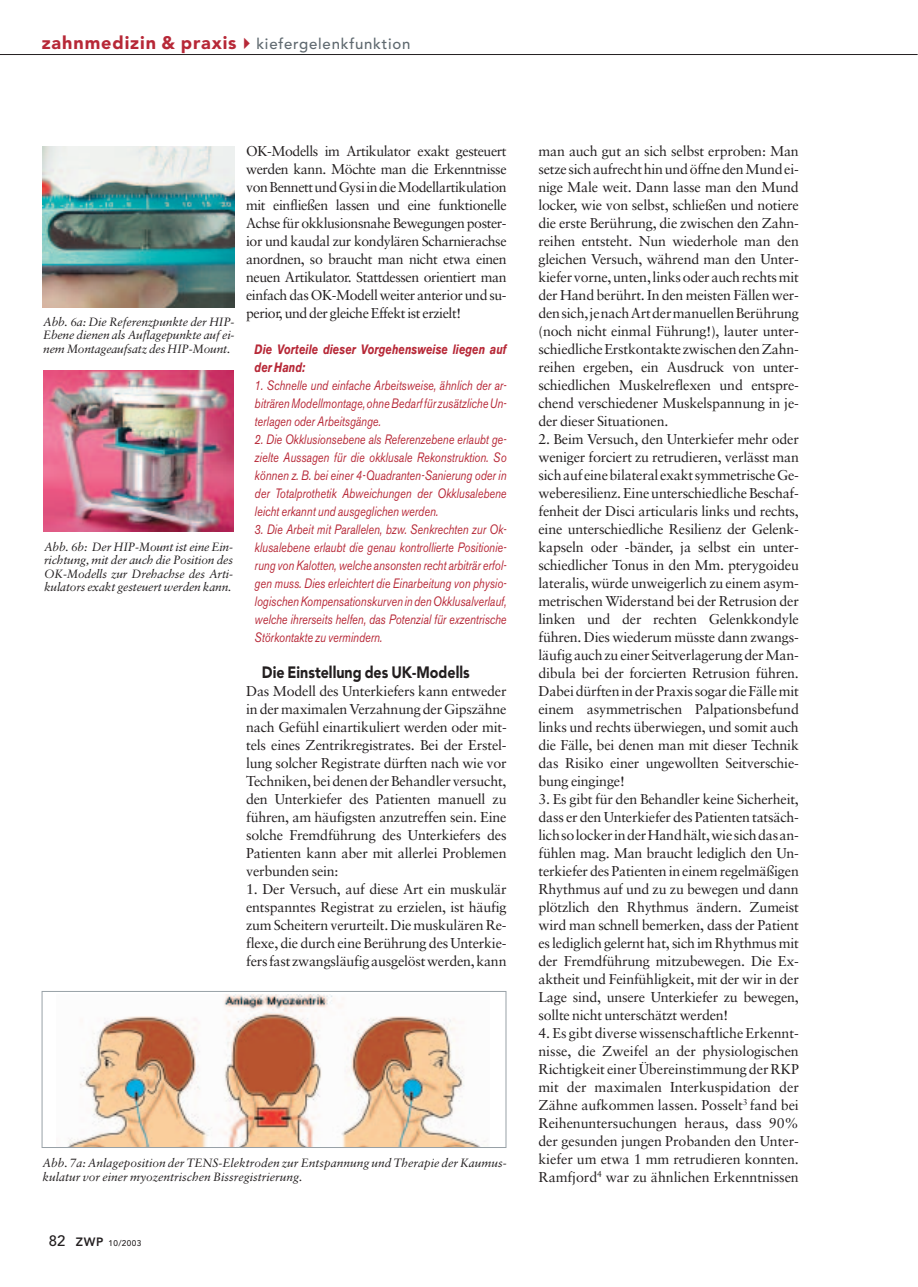
<style>
.page{position:relative;width:918px;height:1287px;background:#fff}
.page>*{position:absolute;margin:0;border:0;box-sizing:border-box;transform-origin:0 0}
.t1{font:900 16.35px "Avenir";color:#231f20;scale:.87 1}
.t2{font:500 15px "Avenir";letter-spacing:.05em;color:#5f696f}
.t3{font:14.25px/18px "Sabon";letter-spacing:-.015em;color:#231f20;text-align:justify}
.t4{font:italic 13.5px/18px "Akzidenz Grotesk BE";color:#b72837;text-align:justify;scale:.8 1}
.t5{font:italic 700 13.5px/18px "Akzidenz Grotesk BE";color:#b72837;scale:.8 1}
.t6{font:italic 12px/13.5px "Sabon";color:#231f20;text-align:justify}
.t7{font:500 8.25px "Avenir";letter-spacing:.05em;color:#231f20}
.s1{font-weight:900;font-size:18px;color:#b72837}
.s2{font-size:15px}
.s3{font-weight:800;font-size:12px}
</style>
<div class="page">
<hr style="left:0;top:54px;width:918px;height:1px;background:#231f20">
<img style="left:43px;top:146px;width:191px;height:162px">
<img style="left:44px;top:370px;width:189px;height:162px">
<img style="left:68px;top:994px;width:418px;height:152px">
<div style="left:42px;top:991px;width:464px;height:157px;border:1px solid #98a1a7"></div>
<p class="t2" style="left:42px;top:38px;width:370px"><span class="s1">zahnmedizin &amp; praxis</span> kiefergelenkfunktion</p>
<p class="t6" style="left:43px;top:316px;width:193px">Abb. 6a: Die Referenzpunkte der HIP-Ebene dienen als Auflagepunkte auf ei&shy;nem Montageaufsatz des HIP-Mount.</p>
<p class="t6" style="left:44px;top:541px;width:190px">Abb. 6b: Der HIP-Mount ist eine Ein&shy;richtung, mit der auch die Position des OK-Modells zur Drehachse des Arti&shy;kulators exakt gesteuert werden kann.</p>
<p class="t3" style="left:246px;top:143px;width:262px">OK-Modells im Artikulator exakt gesteuert werden kann. Möchte man die Erkenntnisse von Bennett und Gysi in die Modellartikulation mit einfließen lassen und eine funktionelle Achse für okklusionsnahe Bewegungen poster&shy;ior und kaudal zur kondylären Scharnierachse anordnen, so braucht man nicht etwa einen neuen Artikulator. Stattdessen orientiert man einfach das OK-Modell weiter anterior und su&shy;perior, und der gleiche Effekt ist erzielt!</p>
<p class="t5" style="left:255px;top:342px;width:316px">Die Vorteile dieser Vorgehensweise liegen auf der Hand:</p>
<p class="t4" style="left:255px;top:378px;width:316px">1. Schnelle und einfache Arbeitsweise, ähnlich der ar&shy;biträren Modellmontage, ohne Bedarf für zusätzliche Un&shy;terlagen oder Arbeitsgänge.</p>
<p class="t4" style="left:255px;top:432px;width:316px">2. Die Okklusionsebene als Referenzebene erlaubt ge&shy;zielte Aussagen für die okklusale Rekonstruktion. So können z. B. bei einer 4-Quadranten-Sanierung oder in der Totalprothetik Abweichungen der Okklusalebene leicht erkannt und ausgeglichen werden.</p>
<p class="t4" style="left:255px;top:522px;width:316px">3. Die Arbeit mit Parallelen, bzw. Senkrechten zur Ok&shy;klusalebene erlaubt die genau kontrollierte Positionie&shy;rung von Kalotten, welche ansonsten recht arbiträr erfol&shy;gen muss. Dies erleichtert die Einarbeitung von physio&shy;logischen Kompensationskurven in den Okklusalverlauf, welche ihrerseits helfen, das Potenzial für exzentrische Störkontakte zu vermindern.</p>
<p class="t1" style="left:262px;top:666px;width:240px">Die Einstellung des UK-Modells</p>
<p class="t3" style="left:246px;top:683px;width:262px">Das Modell des Unterkiefers kann entweder in der maximalen Verzahnung der Gipszähne nach Gefühl einartikuliert werden oder mit&shy;tels eines Zentrikregistrates. Bei der Erstel&shy;lung solcher Registrate dürften nach wie vor Techniken, bei denen der Behandler versucht, den Unterkiefer des Patienten manuell zu führen, am häufigsten anzutreffen sein. Eine solche Fremdführung des Unterkiefers des Patienten kann aber mit allerlei Problemen verbunden sein:</p>
<p class="t3" style="left:246px;top:881px;width:262px">1. Der Versuch, auf diese Art ein muskulär entspanntes Registrat zu erzielen, ist häufig zum Scheitern verurteilt. Die muskulären Re&shy;flexe, die durch eine Berührung des Unterkie&shy;fers fast zwangsläufig ausgelöst werden, kann</p>
<p class="t6" style="left:42px;top:1158px;width:466px">Abb. 7a: Anlageposition der TENS-Elektroden zur Entspannung und Therapie der Kaumus&shy;kulatur vor einer myozentrischen Bissregistrierung.</p>
<p class="t7" style="left:49px;top:1240px;width:94px"><span class="s2">82</span> <span class="s3">ZWP</span> 10/2003</p>
<p class="t3" style="left:538px;top:143px;width:262px">man auch gut an sich selbst erproben: Man setze sich aufrecht hin und öffne den Mund ei&shy;nige Male weit. Dann lasse man den Mund locker, wie von selbst, schließen und notiere die erste Berührung, die zwischen den Zahn&shy;reihen entsteht. Nun wiederhole man den gleichen Versuch, während man den Unter&shy;kiefer vorne, unten, links oder auch rechts mit der Hand berührt. In den meisten Fällen wer&shy;den sich, je nach Art der manuellen Berührung (noch nicht einmal Führung!), lauter unter&shy;schiedliche Erstkontakte zwischen den Zahn&shy;reihen ergeben, ein Ausdruck von unter&shy;schiedlichen Muskelreflexen und entspre&shy;chend verschiedener Muskelspannung in je&shy;der dieser Situationen.</p>
<p class="t3" style="left:538px;top:431px;width:262px">2. Beim Versuch, den Unterkiefer mehr oder weniger forciert zu retrudieren, verlässt man sich auf eine bilateral exakt symmetrische Ge&shy;weberesilienz. Eine unterschiedliche Beschaf&shy;fenheit der Disci articularis links und rechts, eine unterschiedliche Resilienz der Gelenk&shy;kapseln oder -bänder, ja selbst ein unter&shy;schiedlicher Tonus in den Mm. pterygoideu lateralis, würde unweigerlich zu einem asym&shy;metrischen Widerstand bei der Retrusion der linken und der rechten Gelenkkondyle führen. Dies wiederum müsste dann zwangs&shy;läufig auch zu einer Seitverlagerung der Man&shy;dibula bei der forcierten Retrusion führen.<br>Dabei dürften in der Praxis sogar die Fälle mit einem asymmetrischen Palpationsbefund links und rechts überwiegen, und somit auch die Fälle, bei denen man mit dieser Technik das Risiko einer ungewollten Seitverschie&shy;bung einginge!</p>
<p class="t3" style="left:538px;top:791px;width:262px">3. Es gibt für den Behandler keine Sicherheit, dass er den Unterkiefer des Patienten tatsäch&shy;lich so locker in der Hand hält, wie sich das an&shy;fühlen mag. Man braucht lediglich den Un&shy;terkiefer des Patienten in einem regelmäßigen Rhythmus auf und zu zu bewegen und dann plötzlich den Rhythmus ändern. Zumeist wird man schnell bemerken, dass der Patient es lediglich gelernt hat, sich im Rhythmus mit der Fremdführung mitzubewegen. Die Ex&shy;aktheit und Feinfühligkeit, mit der wir in der Lage sind, unsere Unterkiefer zu bewegen, sollte nicht unterschätzt werden!</p>
<p class="t3" style="left:538px;top:1025px;width:262px">4. Es gibt diverse wissenschaftliche Erkennt&shy;nisse, die Zweifel an der physiologischen Richtigkeit einer Übereinstimmung der RKP mit der maximalen Interkuspidation der Zähne aufkommen lassen. Posselt<sup>3</sup> fand bei Reihenuntersuchungen heraus, dass 90% der gesunden jungen Probanden den Unter&shy;kiefer um etwa 1 mm retrudieren konnten.<br>Ramfjord<sup>4</sup> war zu ähnlichen Erkenntnissen</p>
</div>
